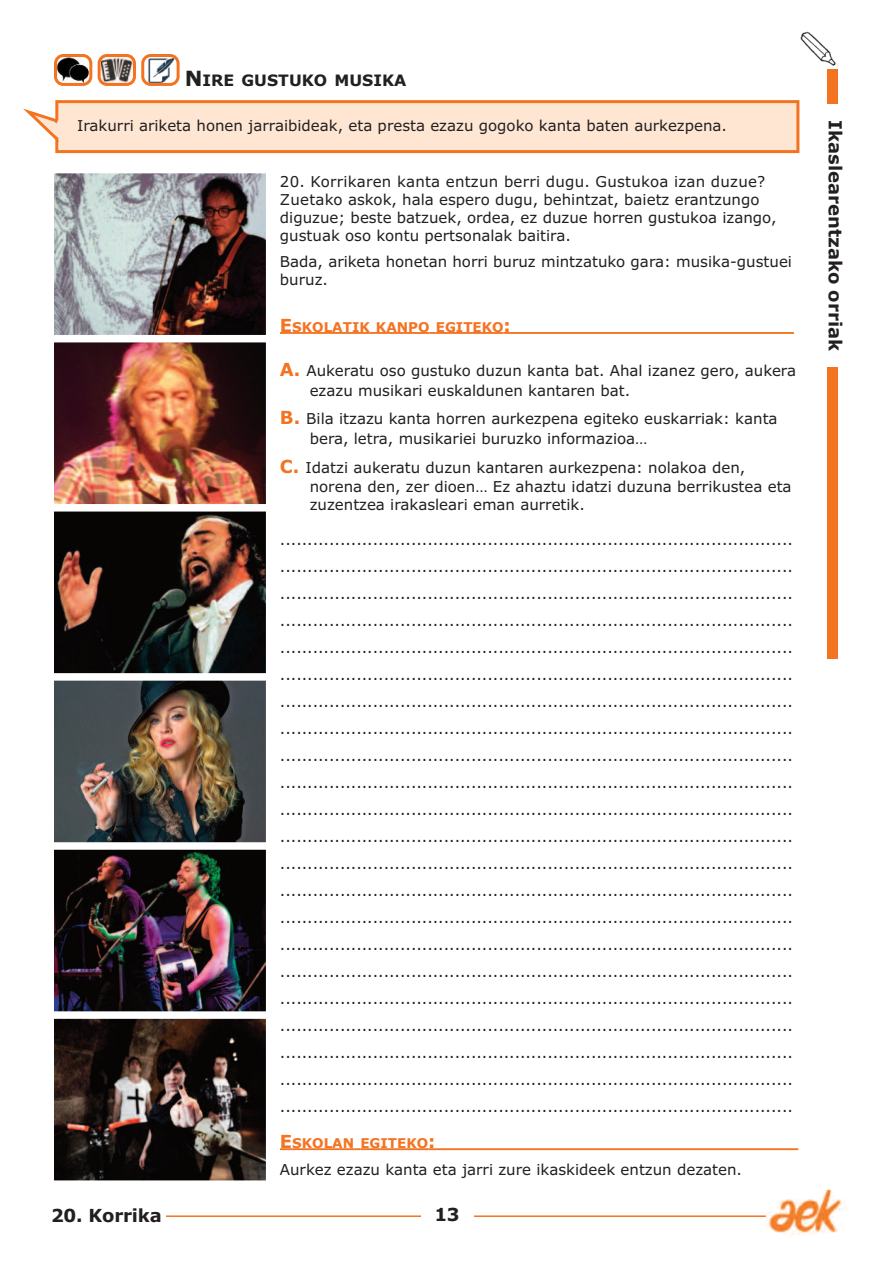
<style>
.page{position:relative;width:893px;height:1263px;background:#fff}
.page>*{position:absolute;margin:0;border:0;box-sizing:border-box;transform-origin:0 0}
.t1{font:700 18px "Verdana";color:#231f20}
.t2{font:700 15.75px "Verdana";color:#231f20}
.t3{font:15px/27px "Verdana";color:#231f20}
.t4{font:700 13.5px "Verdana";color:#f47321}
.s1{font-size:21px}
.s2{font-size:18px}
.s3{font-weight:700;font-size:18px;color:#f47321}
</style>
<div class="page">
<hr style="left:52px;top:1215px;width:776px;height:2px;background:#f47321">
<div style="left:827px;top:70px;width:11px;height:589px;background:#f47321"></div>
<div style="left:822px;top:104px;width:23px;height:263px;background:#fff"></div>
<div style="left:421px;top:1193px;width:52px;height:44px;background:#fff"></div>
<img style="left:765px;top:1190px;width:81px;height:45px">
<img style="left:800px;top:32px;width:35px;height:34px">
<div style="left:51px;top:1208px;width:115px;height:30px;background:#fff"></div>
<svg style="left:98px;top:54px;width:82px;height:32px"></svg>
<svg style="left:54px;top:54px;width:38px;height:32px"></svg>
<div style="left:58px;top:103px;width:738px;height:47px;background:#fee6d3"></div>
<div style="left:55px;top:100px;width:744px;height:53px;border:3px solid #f47321"></div>
<svg style="left:23px;top:109px;width:36px;height:39px"></svg>
<img style="left:54px;top:173px;width:212px;height:162px">
<img style="left:54px;top:342px;width:212px;height:162px">
<img style="left:54px;top:511px;width:212px;height:162px">
<img style="left:54px;top:681px;width:212px;height:161px">
<img style="left:54px;top:850px;width:212px;height:161px">
<img style="left:54px;top:1019px;width:212px;height:161px">
<svg style="left:280px;top:332px;width:12px;height:2px"></svg>
<hr style="left:292px;top:332px;width:78px;height:2px;background:#f47321">
<svg style="left:370px;top:332px;width:6px;height:2px"></svg>
<hr style="left:376px;top:332px;width:54px;height:2px;background:#f47321">
<svg style="left:430px;top:332px;width:6px;height:2px"></svg>
<hr style="left:436px;top:332px;width:68px;height:2px;background:#f47321">
<hr style="left:504px;top:332px;width:290px;height:2px;background:#f47321">
<svg style="left:280px;top:1148px;width:12px;height:2px"></svg>
<hr style="left:292px;top:1148px;width:62px;height:2px;background:#f47321">
<svg style="left:354px;top:1148px;width:6px;height:2px"></svg>
<hr style="left:360px;top:1148px;width:68px;height:2px;background:#f47321">
<hr style="left:428px;top:1148px;width:370px;height:2px;background:#f47321">
<p class="t2" style="left:185px;top:71px;width:223px"><span class="s1">N</span>IRE GUSTUKO MUSIKA</p>
<p class="t3" style="left:77px;top:112px;width:651px">Irakurri ariketa honen jarraibideak, eta presta ezazu gogoko kanta baten aurkezpena.</p>
<p class="t3" style="left:280px;top:173px;width:498px;line-height:18px">20. Korrikaren kanta entzun berri dugu. Gustukoa izan duzue?<br>Zuetako askok, hala espero dugu, behintzat, baietz erantzungo diguzue; beste batzuek, ordea, ez duzue horren gustukoa izango, gustuak oso kontu pertsonalak baitira.</p>
<p class="t3" style="left:280px;top:253px;width:514px;line-height:18px">Bada, ariketa honetan horri buruz mintzatuko gara: musika-gustuei buruz.</p>
<p class="t4" style="left:280px;top:319px;width:232px"><span class="s2">E</span>SKOLATIK KANPO EGITEKO<span class="s2">:</span></p>
<p class="t3" style="left:310px;top:361px;width:488px;line-height:19.4px;text-indent:-30px"><span class="s3">A.</span> Aukeratu oso gustuko duzun kanta bat. Ahal izanez gero, aukera ezazu musikari euskaldunen kantaren bat.</p>
<p class="t3" style="left:310px;top:410px;width:469px;line-height:19.4px;text-indent:-30px"><span class="s3">B.</span> Bila itzazu kanta horren aurkezpena egiteko euskarriak: kanta bera, letra, musikariei buruzko informazioa…</p>
<p class="t3" style="left:310px;top:458px;width:483px;line-height:18.6px;text-indent:-30px"><span class="s3">C.</span> Idatzi aukeratu duzun kantaren aurkezpena: nolakoa den, norena den, zer dioen… Ez ahaztu idatzi duzuna berrikustea eta zuzentzea irakasleari eman aurretik.</p>
<p class="t3" style="left:280px;top:527px;width:514px;text-align:justify">.............................................................................................. .............................................................................................. .............................................................................................. .............................................................................................. .............................................................................................. .............................................................................................. .............................................................................................. .............................................................................................. .............................................................................................. .............................................................................................. .............................................................................................. .............................................................................................. .............................................................................................. .............................................................................................. .............................................................................................. .............................................................................................. .............................................................................................. .............................................................................................. .............................................................................................. .............................................................................................. .............................................................................................. ..............................................................................................</p>
<p class="t4" style="left:280px;top:1135px;width:157px"><span class="s2">E</span>SKOLAN EGITEKO<span class="s2">:</span></p>
<p class="t3" style="left:280px;top:1156px;width:464px">Aurkez ezazu kanta eta jarri zure ikaskideek entzun dezaten.</p>
<p class="t1" style="left:51px;top:1205px;width:112px">20. Korrika</p>
<p class="t1" style="left:434px;top:1205px;width:27px">13</p>
<p class="t1" style="left:846px;top:120px;width:232px;rotate:90deg">Ikaslearentzako orriak</p>
</div>
